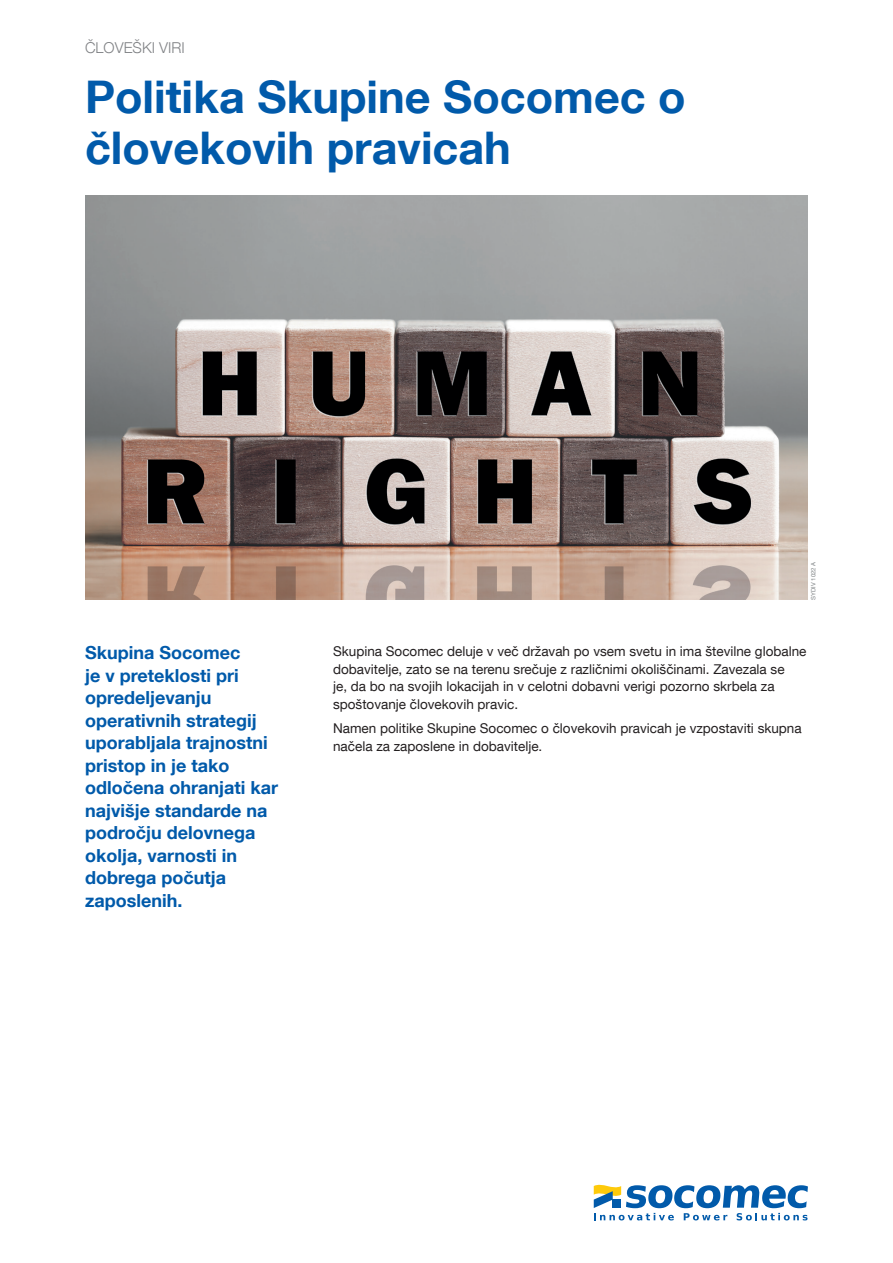
<style>
.page{position:relative;width:893px;height:1263px;background:#fff}
.page>*{position:absolute;margin:0;border:0;box-sizing:border-box;transform-origin:0 0}
.SOCOMEC_-_titre_-_Bold_30_36{font:700 45px/51px "Helvetica Neue LT Com";color:#015aaa}
.SOCOMEC_-_intro_-_Roman_13_18{font:700 18px/22.5px "Helvetica Neue LT Com";color:#015aaa}
.t1{font:300 15px "Helvetica Neue LT Com";color:#808285}
.SOCOMEC_-_corps_de_texte_-_Roman_9_12{font:13.5px/17.7px "Helvetica Neue LT Com";color:#231f20}
.SOCOMEC_-_CAT_-_reference_4_6{font:6px "Helvetica Neue LT Com";color:#7f8385}
</style>
<div class="page">
<svg style="left:594px;top:1184px;width:214px;height:36px"></svg>
<img style="left:85px;top:196px;width:723px;height:404px">
<p class="t1" style="left:85px;top:39px;width:101px">ČLOVEŠKI VIRI</p>
<p class="SOCOMEC_-_titre_-_Bold_30_36" style="left:85px;top:70px;width:602px">Politika Skupine Socomec o človekovih pravicah</p>
<p class="SOCOMEC_-_CAT_-_reference_4_6" style="left:809px;top:600px;width:39px;rotate:-90deg">SYDIV 1022 A</p>
<p class="SOCOMEC_-_intro_-_Roman_13_18" style="left:85px;top:641px;width:194px">Skupina Socomec<br>je v preteklosti pri opredeljevanju operativnih strategij uporabljala trajnostni pristop in je tako odločena ohranjati kar najvišje standarde na področju delovnega okolja, varnosti in dobrega počutja zaposlenih.</p>
<p class="SOCOMEC_-_corps_de_texte_-_Roman_9_12" style="left:333px;top:642px;width:475px">Skupina Socomec deluje v več državah po vsem svetu in ima številne globalne dobavitelje, zato se na terenu srečuje z različnimi okoliščinami. Zavezala se<br>je, da bo na svojih lokacijah in v celotni dobavni verigi pozorno skrbela za spoštovanje človekovih pravic.</p>
<p class="SOCOMEC_-_corps_de_texte_-_Roman_9_12" style="left:333px;top:719px;width:470px">Namen politike Skupine Socomec o človekovih pravicah je vzpostaviti skupna načela za zaposlene in dobavitelje.</p>
</div>
